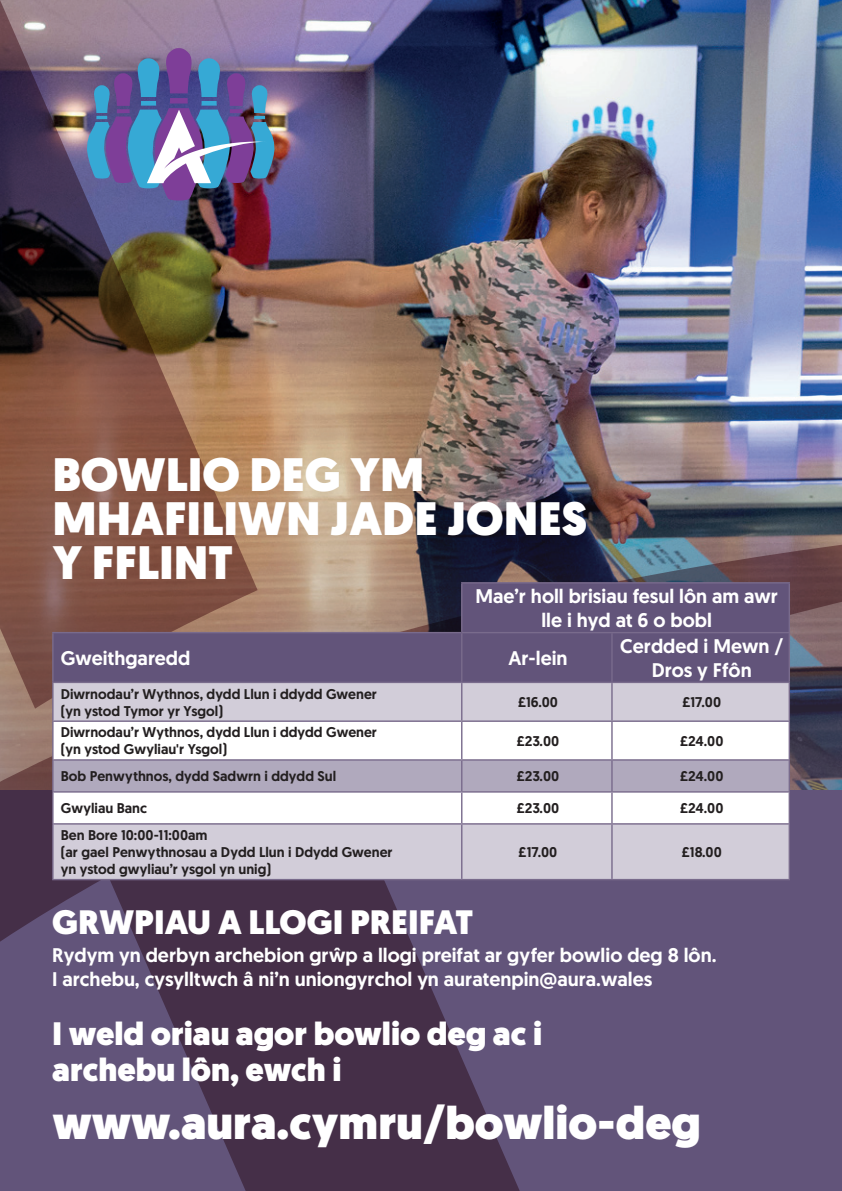
<style>
.page{position:relative;width:842px;height:1191px;background:#fff}
.page>*{position:absolute;margin:0;border:0;box-sizing:border-box;transform-origin:0 0}
.t1{font:900 46.8px/43.6px "Geomanist";color:#fff}
.t2{font:900 46px "Geomanist";color:#fff}
.t3{font:900 33.8px "Geomanist";color:#fff}
.t4{font:900 32.4px/36.6px "Geomanist";color:#fff}
.t5{font:500 19.8px/23.6px "Geomanist";color:#fff;text-align:center}
.t6{font:500 14px/17px "Geomanist";color:#231f20}
</style>
<div class="page">
<img style="left:0;top:0;width:842px;height:1191px">
<svg style="left:53px;top:583px;width:736px;height:98px;background:#6e5a72"></svg>
<div style="left:54px;top:683px;width:735px;height:196px;background:#d2cdd9"></div>
<svg style="left:54px;top:722px;width:735px;height:101px"></svg>
<hr style="left:461px;top:582px;width:151px;height:1px;background:#796b8c">
<hr style="left:461px;top:583px;width:1px;height:49px;background:#796b8c">
<hr style="left:612px;top:582px;width:178px;height:1px;background:#796b8c">
<hr style="left:789px;top:583px;width:1px;height:49px;background:#796b8c">
<hr style="left:52px;top:632px;width:410px;height:1px;background:#796b8c">
<hr style="left:52px;top:633px;width:2px;height:48px;background:#796b8c">
<hr style="left:462px;top:632px;width:150px;height:1px;background:#796b8c">
<hr style="left:461px;top:633px;width:1px;height:48px;background:#796b8c">
<hr style="left:612px;top:632px;width:178px;height:1px;background:#796b8c">
<hr style="left:611px;top:633px;width:2px;height:48px;background:#796b8c">
<hr style="left:789px;top:633px;width:1px;height:48px;background:#796b8c">
<hr style="left:52px;top:681px;width:410px;height:2px;background:#796b8c">
<hr style="left:52px;top:683px;width:2px;height:37px;background:#796b8c">
<hr style="left:462px;top:681px;width:150px;height:2px;background:#796b8c">
<hr style="left:461px;top:683px;width:1px;height:37px;background:#796b8c">
<hr style="left:612px;top:681px;width:178px;height:2px;background:#796b8c">
<hr style="left:611px;top:683px;width:2px;height:37px;background:#796b8c">
<hr style="left:789px;top:683px;width:1px;height:37px;background:#796b8c">
<hr style="left:52px;top:720px;width:410px;height:2px;background:#796b8c">
<hr style="left:52px;top:722px;width:2px;height:37px;background:#796b8c">
<hr style="left:462px;top:720px;width:150px;height:2px;background:#796b8c">
<hr style="left:461px;top:722px;width:1px;height:37px;background:#796b8c">
<hr style="left:612px;top:720px;width:178px;height:2px;background:#796b8c">
<hr style="left:611px;top:722px;width:2px;height:37px;background:#796b8c">
<hr style="left:789px;top:722px;width:1px;height:37px;background:#796b8c">
<hr style="left:52px;top:759px;width:410px;height:1px;background:#796b8c">
<hr style="left:52px;top:760px;width:2px;height:31px;background:#796b8c">
<hr style="left:462px;top:759px;width:150px;height:1px;background:#796b8c">
<hr style="left:461px;top:760px;width:1px;height:31px;background:#796b8c">
<hr style="left:612px;top:759px;width:178px;height:1px;background:#796b8c">
<hr style="left:611px;top:760px;width:2px;height:31px;background:#796b8c">
<hr style="left:789px;top:760px;width:1px;height:31px;background:#796b8c">
<hr style="left:52px;top:791px;width:410px;height:1px;background:#796b8c">
<hr style="left:52px;top:792px;width:2px;height:31px;background:#796b8c">
<hr style="left:462px;top:791px;width:150px;height:1px;background:#796b8c">
<hr style="left:461px;top:792px;width:1px;height:31px;background:#796b8c">
<hr style="left:612px;top:791px;width:178px;height:1px;background:#796b8c">
<hr style="left:611px;top:792px;width:2px;height:31px;background:#796b8c">
<hr style="left:789px;top:792px;width:1px;height:31px;background:#796b8c">
<hr style="left:52px;top:823px;width:410px;height:1px;background:#796b8c">
<hr style="left:52px;top:824px;width:2px;height:55px;background:#796b8c">
<hr style="left:462px;top:823px;width:150px;height:1px;background:#796b8c">
<hr style="left:461px;top:824px;width:1px;height:55px;background:#796b8c">
<hr style="left:612px;top:823px;width:178px;height:1px;background:#796b8c">
<hr style="left:611px;top:824px;width:2px;height:55px;background:#796b8c">
<hr style="left:789px;top:824px;width:1px;height:55px;background:#796b8c">
<hr style="left:52px;top:879px;width:410px;height:1px;background:#796b8c">
<hr style="left:462px;top:879px;width:150px;height:1px;background:#796b8c">
<hr style="left:612px;top:879px;width:178px;height:1px;background:#796b8c">
<img style="left:86px;top:48px;width:189px;height:153px">
<h1 class="t1" style="left:52px;top:453px;width:536px">BOWLIO DEG YM<br>MHAFILIWN JADE JONES<br>Y FFLINT</h1>
<h3 class="t5" style="left:475px;top:584px;width:304px">Mae’r holl brisiau fesul lôn am awr lle i hyd at 6 o bobl</h3>
<h3 class="t5" style="left:61px;top:646px;width:131px">Gweithgaredd</h3>
<h3 class="t5" style="left:508px;top:646px;width:61px">Ar-lein</h3>
<h3 class="t5" style="left:620px;top:634px;width:165px">Cerdded i Mewn /<br>Dros y Ffôn</h3>
<p class="t6" style="left:61px;top:685px;width:318px">Diwrnodau’r Wythnos, dydd Llun i ddydd Gwener (yn ystod Tymor yr Ysgol)</p>
<p class="t6" style="left:518px;top:693px;width:42px">£16.00</p>
<p class="t6" style="left:682px;top:693px;width:40px">£17.00</p>
<p class="t6" style="left:61px;top:724px;width:318px">Diwrnodau’r Wythnos, dydd Llun i ddydd Gwener (yn ystod Gwyliau'r Ysgol)</p>
<p class="t6" style="left:517px;top:732px;width:44px">£23.00</p>
<p class="t6" style="left:680px;top:732px;width:45px">£24.00</p>
<p class="t6" style="left:61px;top:767px;width:277px">Bob Penwythnos, dydd Sadwrn i ddydd Sul</p>
<p class="t6" style="left:517px;top:767px;width:44px">£23.00</p>
<p class="t6" style="left:680px;top:767px;width:45px">£24.00</p>
<p class="t6" style="left:61px;top:799px;width:88px">Gwyliau Banc</p>
<p class="t6" style="left:517px;top:799px;width:44px">£23.00</p>
<p class="t6" style="left:680px;top:799px;width:45px">£24.00</p>
<p class="t6" style="left:61px;top:826px;width:333px">Ben Bore 10:00-11:00am<br>(ar gael Penwythnosau a Dydd Llun i Ddydd Gwener yn ystod gwyliau’r ysgol yn unig)</p>
<p class="t6" style="left:519px;top:843px;width:40px">£17.00</p>
<p class="t6" style="left:682px;top:843px;width:42px">£18.00</p>
<h3 class="t3" style="left:52px;top:899px;width:422px">GRWPIAU A LLOGI PREIFAT</h3>
<h3 class="t5" style="left:52px;top:943px;width:666px;text-align:left">Rydym yn derbyn archebion grŵp a llogi preifat ar gyfer bowlio deg 8 lôn.<br>I archebu, cysylltwch â ni’n uniongyrchol yn auratenpin@aura.wales</h3>
<h3 class="t4" style="left:52px;top:1015px;width:492px">I weld oriau agor bowlio deg ac i archebu lôn, ewch i</h3>
<h2 class="t2" style="left:52px;top:1091px;width:650px">www.aura.cymru/bowlio-deg</h2>
</div>
